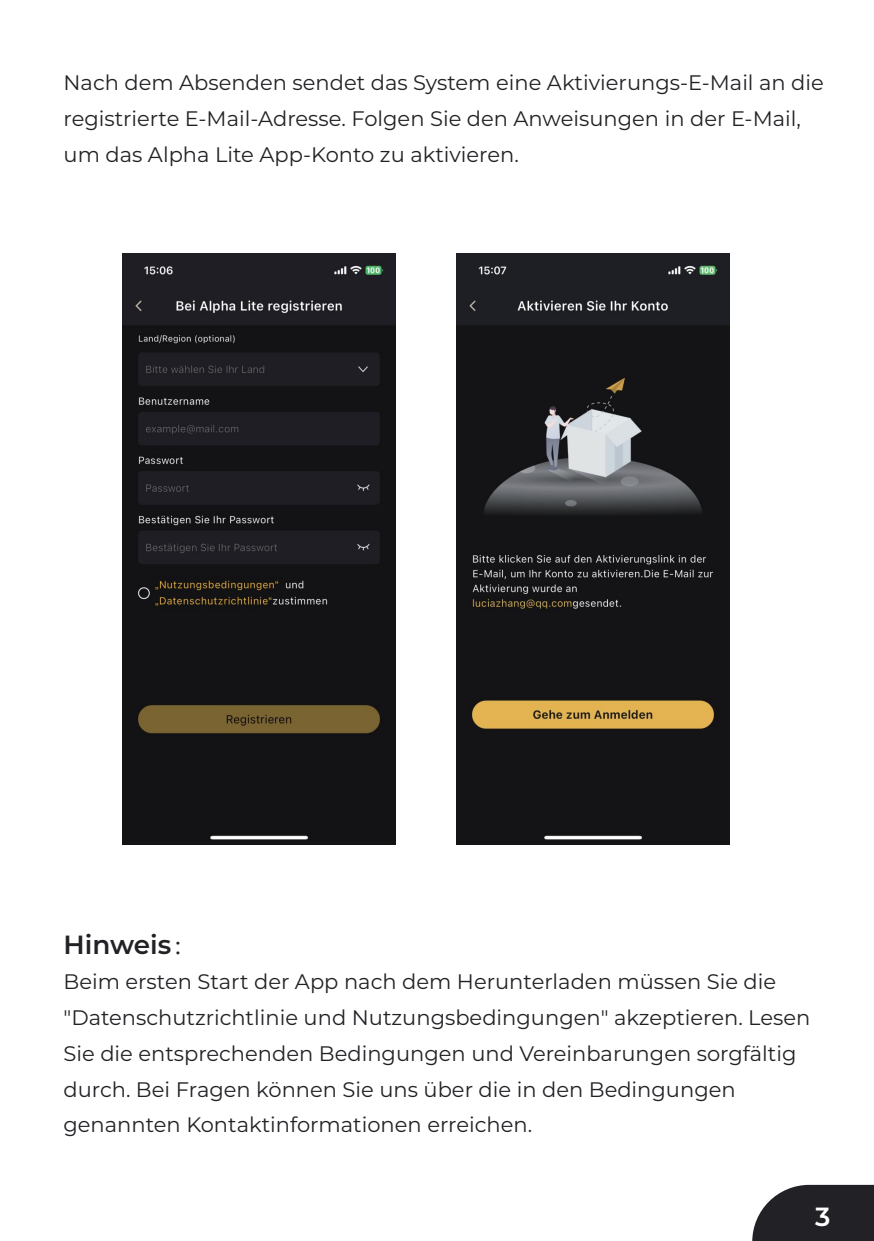
<style>
.page{position:relative;width:874px;height:1241px;background:#fff}
.page>*{position:absolute;margin:0;border:0;box-sizing:border-box;transform-origin:0 0}
.t1{font:600 26.25px "Montserrat";color:#222226}
.t2{font:600 26.25px "Montserrat";color:#fff}
.t3{font:21px/35.7px "Montserrat";color:#222226}
.s1{font-family:"Adobe Song Std";font-weight:300}
</style>
<div class="page">
<svg style="left:752px;top:1184px;width:121px;height:56px;background:#3c3c40"></svg>
<img style="left:122px;top:254px;width:273px;height:590px">
<img style="left:456px;top:254px;width:272px;height:590px">
<p class="t3" style="left:63px;top:64px;width:761px">Nach dem Absenden sendet das System eine Aktivierungs-E-Mail an die registrierte E-Mail-Adresse. Folgen Sie den Anweisungen in der E-Mail, um das Alpha Lite App-Konto zu aktivieren.</p>
<p class="t1" style="left:63px;top:925px;width:135px">Hinweis<span class="s1">：</span></p>
<p class="t3" style="left:63px;top:963px;width:748px">Beim ersten Start der App nach dem Herunterladen müssen Sie die "Datenschutzrichtlinie und Nutzungsbedingungen" akzeptieren. Lesen Sie die entsprechenden Bedingungen und Vereinbarungen sorgfältig durch. Bei Fragen können Sie uns über die in den Bedingungen genannten Kontaktinformationen erreichen.</p>
<p class="t2" style="left:814px;top:1197px;width:17px">3</p>
</div>
